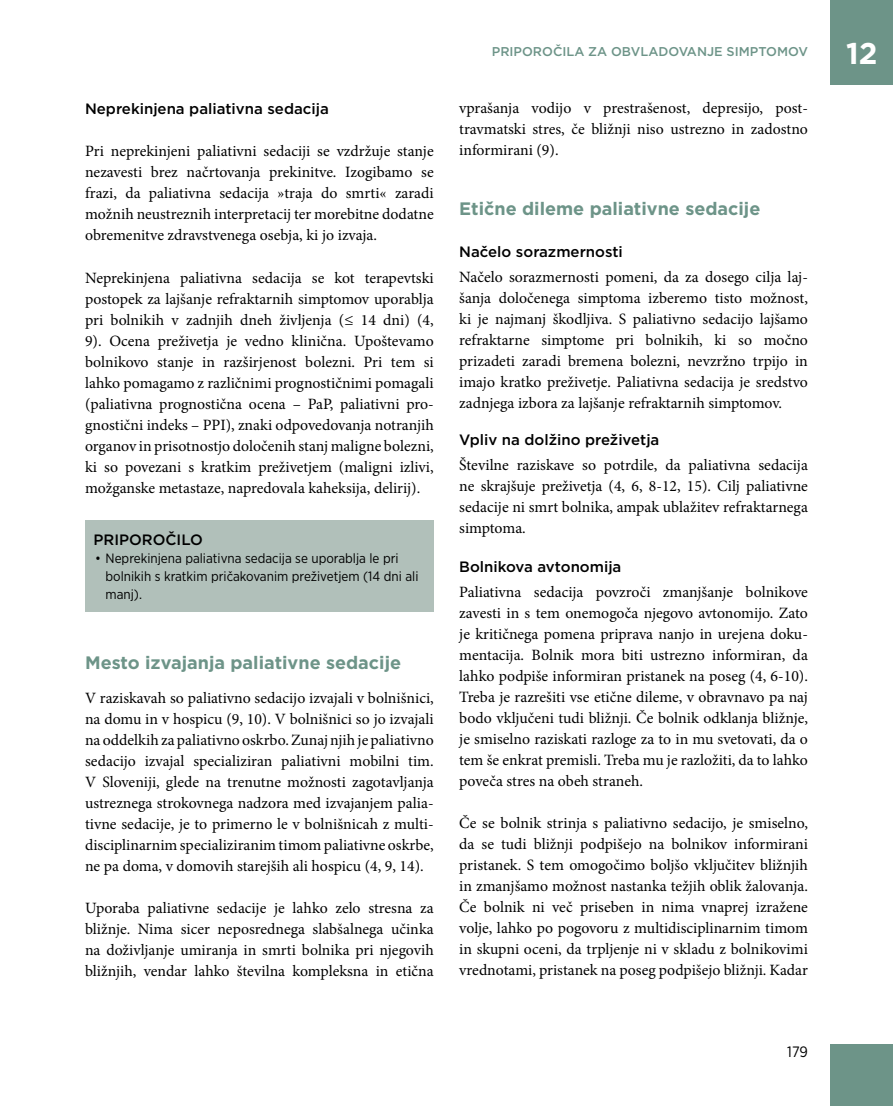
<style>
.page{position:relative;width:893px;height:1106px;background:#fff}
.page>*{position:absolute;margin:0;border:0;box-sizing:border-box;transform-origin:0 0}
.t1{font:700 30px "Gotham";color:#fff}
.t2{font:700 18px "Gotham";color:#6d9488}
.t3{font:15.75px/21px "Minion Pro";color:#000;text-align:justify}
.t4{font:500 15px "Gotham";color:#000}
.t5{font:15px "Gotham Narrow";color:#000}
.t6{font:13.5px/18px "Gotham Narrow";color:#000}
.t7{font:500 12.75px "Gotham";color:#6d9488}
</style>
<div class="page">
<div style="left:831px;top:1044px;width:62px;height:62px;background:#6d9488"></div>
<div style="left:831px;top:0;width:62px;height:85px;background:#6d9488"></div>
<div style="left:85px;top:520px;width:349px;height:91px;background:#b1c0ba"></div>
<p class="t4" style="left:85px;top:99px;width:245px">Neprekinjena paliativna sedacija</p>
<p class="t3" style="left:85px;top:141px;width:350px">Pri neprekinjeni paliativni sedaciji se vzdržuje stanje nezavesti brez načrtovanja prekinitve. Izogibamo se frazi, da paliativna sedacija »traja do smrti« zaradi možnih neustreznih interpretacij ter morebitne dodatne obremenitve zdravstvenega osebja, ki jo izvaja.</p>
<p class="t3" style="left:85px;top:267px;width:350px">Neprekinjena paliativna sedacija se kot terapevtski postopek za lajšanje refraktarnih simptomov uporablja pri bolnikih v zadnjih dneh življenja (≤ 14 dni) (4, 9). Ocena preživetja je vedno klinična. Upoštevamo bolnikovo stanje in razširjenost bolezni. Pri tem si lahko pomagamo z različnimi prognostičnimi pomagali (paliativna prognostična ocena – PaP, paliativni pro&shy;gnostični indeks – PPI), znaki odpovedovanja notranjih organov in prisotnostjo določenih stanj maligne bolezni, ki so povezani s kratkim preživetjem (maligni izlivi, možganske metastaze, napredovala kaheksija, delirij).</p>
<p class="t4" style="left:94px;top:529px;width:111px">PRIPOROČILO</p>
<p class="t6" style="left:106px;top:549px;width:314px;text-indent:-11px">• Neprekinjena paliativna sedacija se uporablja le pri bolnikih s kratkim pričakovanim preživetjem (14 dni ali manj).</p>
<p class="t2" style="left:85px;top:650px;width:318px">Mesto izvajanja paliativne sedacije</p>
<p class="t3" style="left:85px;top:687px;width:350px">V raziskavah so paliativno sedacijo izvajali v bolnišnici, na domu in v hospicu (9, 10). V bolnišnici so jo izvajali na oddelkih za paliativno oskrbo. Zunaj njih je paliativno sedacijo izvajal specializiran paliativni mobilni tim.<br>V Sloveniji, glede na trenutne možnosti zagotavljanja ustreznega strokovnega nadzora med izvajanjem palia&shy;tivne sedacije, je to primerno le v bolnišnicah z multi&shy;disciplinarnim specializiranim timom paliativne oskrbe, ne pa doma, v domovih starejših ali hospicu (4, 9, 14).</p>
<p class="t3" style="left:85px;top:897px;width:350px">Uporaba paliativne sedacije je lahko zelo stresna za bližnje. Nima sicer neposrednega slabšalnega učinka na doživljanje umiranja in smrti bolnika pri njegovih bližnjih, vendar lahko številna kompleksna in etična</p>
<p class="t7" style="left:492px;top:44px;width:318px">PRIPOROČILA ZA OBVLADOVANJE SIMPTOMOV</p>
<h1 class="t1" style="left:846px;top:34px;width:33px">12</h1>
<p class="t3" style="left:459px;top:98px;width:350px">vprašanja vodijo v prestrašenost, depresijo, post&shy;travmatski stres, če bližnji niso ustrezno in zadostno informirani (9).</p>
<p class="t2" style="left:459px;top:196px;width:303px">Etične dileme paliativne sedacije</p>
<p class="t4" style="left:459px;top:242px;width:165px">Načelo sorazmernosti</p>
<p class="t3" style="left:459px;top:267px;width:350px">Načelo sorazmernosti pomeni, da za dosego cilja laj&shy;šanja določenega simptoma izberemo tisto možnost, ki je najmanj škodljiva. S paliativno sedacijo lajšamo refraktarne simptome pri bolnikih, ki so močno prizadeti zaradi bremena bolezni, nevzržno trpijo in imajo kratko preživetje. Paliativna sedacija je sredstvo zadnjega izbora za lajšanje refraktarnih simptomov.</p>
<p class="t4" style="left:459px;top:430px;width:202px">Vpliv na dolžino preživetja</p>
<p class="t3" style="left:459px;top:455px;width:350px">Številne raziskave so potrdile, da paliativna sedacija ne skrajšuje preživetja (4, 6, 8-12, 15). Cilj paliativne sedacije ni smrt bolnika, ampak ublažitev refraktarnega simptoma.</p>
<p class="t4" style="left:459px;top:556px;width:164px">Bolnikova avtonomija</p>
<p class="t3" style="left:459px;top:581px;width:350px">Paliativna sedacija povzroči zmanjšanje bolnikove zavesti in s tem onemogoča njegovo avtonomijo. Zato je kritičnega pomena priprava nanjo in urejena doku&shy;mentacija. Bolnik mora biti ustrezno informiran, da lahko podpiše informiran pristanek na poseg (4, 6-10).<br>Treba je razrešiti vse etične dileme, v obravnavo pa naj bodo vključeni tudi bližnji. Če bolnik odklanja bližnje, je smiselno raziskati razloge za to in mu svetovati, da o tem še enkrat premisli. Treba mu je razložiti, da to lahko poveča stres na obeh straneh.</p>
<p class="t3" style="left:459px;top:813px;width:350px">Če se bolnik strinja s paliativno sedacijo, je smiselno, da se tudi bližnji podpišejo na bolnikov informirani pristanek. S tem omogočimo boljšo vključitev bližnjih in zmanjšamo možnost nastanka težjih oblik žalovanja.<br>Če bolnik ni več priseben in nima vnaprej izražene volje, lahko po pogovoru z multidisciplinarnim timom in skupni oceni, da trpljenje ni v skladu z bolnikovimi vrednotami, pristanek na poseg podpišejo bližnji. Kadar</p>
<p class="t5" style="left:787px;top:1042px;width:22px">179</p>
</div>
